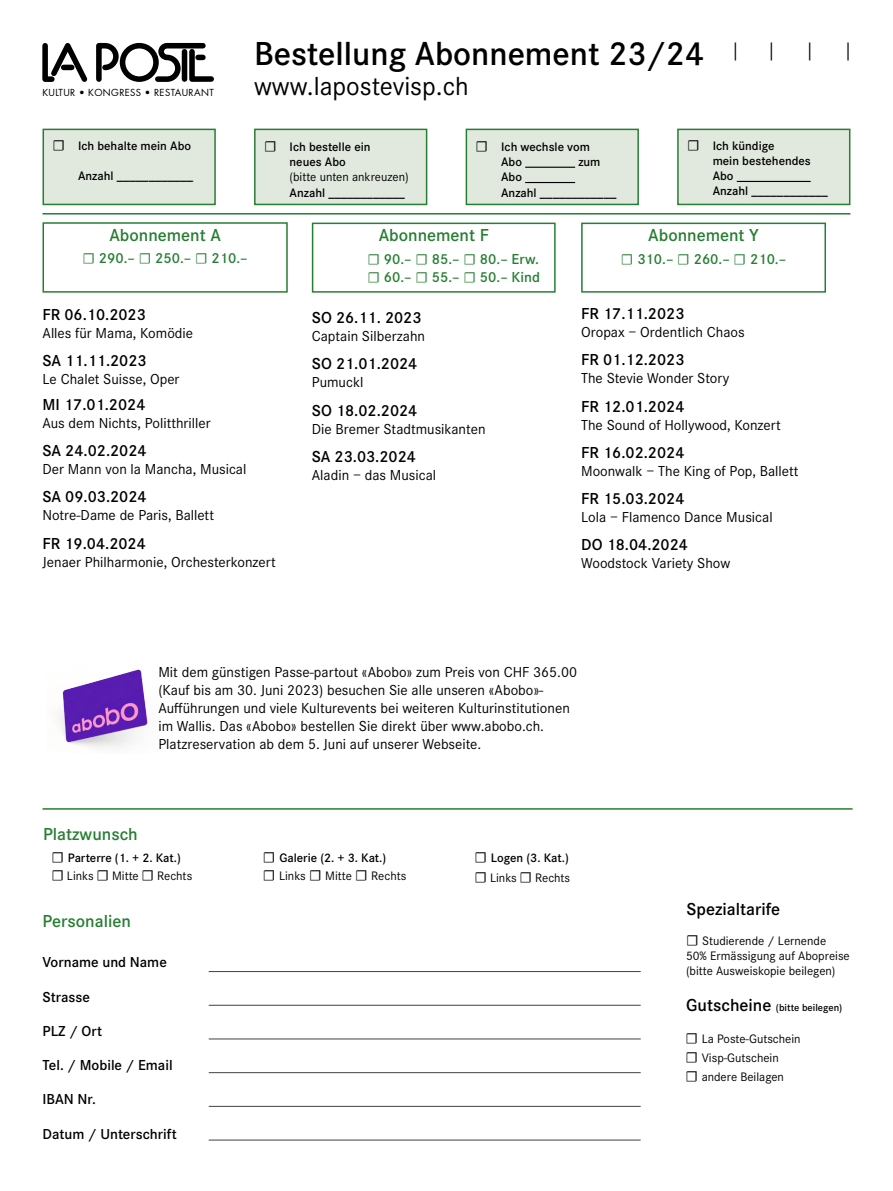
<style>
.page{position:relative;width:893px;height:1191px;background:#fff}
.page>*{position:absolute;margin:0;border:0;box-sizing:border-box;transform-origin:0 0}
.t1{font:600 34.5px "Corporate S";color:#000}
.t2{font:27px "Corporate S";color:#000}
.t3{font:600 18px "Corporate S";color:#277e33}
.t4{font:600 18px "Corporate S";color:#000}
.t5{font:18px "Minion Pro";color:#000}
.t6{font:600 16.5px "Corporate S";color:#000}
.t7{font:15px/18px "Corporate S";color:#000}
.t8{font:600 15px/18px "Corporate S";color:#277e33}
.t9{font:600 15px "Corporate S";color:#000}
.t10{font:600 12.75px/15.3px "Corporate S";color:#000}
.t11{font:12.75px/15px "Corporate S";color:#000}
.t12{font:600 10.5px "Corporate S";color:#000}
.t13{font:9.45px "Futura";letter-spacing:.04em;color:#000}
.s1{font-family:"Minion Pro";font-weight:400;font-size:15px}
.s2{font-family:"Minion Pro";font-weight:400}
.s3{font-weight:400}
.s4{font-family:"Minion Pro";font-size:15px}
.s5{font-size:18px}
</style>
<div class="page">
<div style="left:120px;top:43px;width:39px;height:39px;border:6px solid #000;border-radius:50%"></div>
<svg style="left:43px;top:43px;width:78px;height:39px"></svg>
<svg style="left:152px;top:43px;width:62px;height:39px"></svg>
<div style="left:43px;top:129px;width:172px;height:75px;background:#e1e9de"></div>
<div style="left:43px;top:129px;width:173px;height:76px;border:2px solid #277e33"></div>
<div style="left:312px;top:223px;width:244px;height:70px;border:2px solid #277e33"></div>
<div style="left:255px;top:129px;width:172px;height:75px;background:#e1e9de"></div>
<div style="left:254px;top:129px;width:173px;height:76px;border:2px solid #277e33"></div>
<div style="left:466px;top:129px;width:172px;height:75px;background:#e1e9de"></div>
<hr style="left:525px;top:167px;width:50px;height:1px;background:#000">
<hr style="left:525px;top:182px;width:50px;height:1px;background:#000">
<div style="left:466px;top:129px;width:173px;height:76px;border:2px solid #277e33"></div>
<div style="left:678px;top:129px;width:172px;height:75px;background:#e1e9de"></div>
<hr style="left:737px;top:181px;width:74px;height:1px;background:#000">
<div style="left:677px;top:129px;width:173px;height:76px;border:2px solid #277e33"></div>
<div style="left:581px;top:223px;width:245px;height:70px;border:2px solid #277e33"></div>
<div style="left:43px;top:222px;width:245px;height:71px;border:2px solid #277e33"></div>
<hr style="left:43px;top:808px;width:810px;height:1px;background:#277e33">
<hr style="left:43px;top:213px;width:807px;height:1px;background:#277e33">
<hr style="left:209px;top:971px;width:432px;height:1px;background:#414042">
<hr style="left:209px;top:1038px;width:432px;height:1px;background:#414042">
<hr style="left:209px;top:1106px;width:432px;height:1px;background:#414042">
<hr style="left:209px;top:1005px;width:432px;height:1px;background:#414042">
<hr style="left:209px;top:1072px;width:432px;height:1px;background:#414042">
<hr style="left:209px;top:1139px;width:432px;height:1px;background:#414042">
<img style="left:58px;top:669px;width:90px;height:79px">
<h1 class="t1" style="left:254px;top:34px;width:451px">Bestellung Abonnement 23/24</h1>
<p class="t5" style="left:733px;top:38px;width:6px">|</p>
<p class="t5" style="left:769px;top:38px;width:6px">|</p>
<p class="t5" style="left:807px;top:38px;width:6px">|</p>
<p class="t5" style="left:846px;top:38px;width:6px">|</p>
<p class="t13" style="left:42px;top:86px;width:173px">KULTUR • KONGRESS • RESTAURANT</p>
<h2 class="t2" style="left:254px;top:71px;width:216px">www.lapostevisp.ch</h2>
<p class="t10" style="left:53px;top:138px;width:140px"><span class="s1">☐</span> Ich behalte mein Abo</p>
<p class="t10" style="left:78px;top:168px;width:117px">Anzahl ____________</p>
<p class="t10" style="left:264px;top:139px;width:108px;text-align:center"><span class="s1">☐</span> Ich bestelle ein neues Abo</p>
<p class="t11" style="left:290px;top:170px;width:121px">(bitte unten ankreuzen)</p>
<p class="t10" style="left:290px;top:185px;width:117px">Anzahl ____________</p>
<p class="t10" style="left:501px;top:139px;width:90px;text-indent:-26px"><span class="s1">☐</span> Ich wechsle vom<br>Abo</p>
<p class="t10" style="left:578px;top:154px;width:24px">zum</p>
<p class="t10" style="left:501px;top:170px;width:117px">Abo<br>Anzahl ____________</p>
<p class="t10" style="left:713px;top:138px;width:117px;text-indent:-26px"><span class="s1">☐</span> Ich kündige<br>mein bestehendes<br>Abo<br>Anzahl ____________</p>
<p class="t3" style="left:109px;top:225px;width:113px">Abonnement A</p>
<p class="t8" style="left:82px;top:250px;width:167px"><span class="s2">☐</span> 290.– <span class="s2">☐</span> 250.– <span class="s2">☐</span> 210.–</p>
<p class="t6" style="left:43px;top:305px;width:105px">FR 06.10.2023</p>
<p class="t7" style="left:43px;top:324px;width:152px">Alles für Mama, Komödie</p>
<p class="t6" style="left:43px;top:351px;width:106px">SA 11.11.2023</p>
<p class="t7" style="left:43px;top:370px;width:139px">Le Chalet Suisse, Oper</p>
<p class="t6" style="left:43px;top:395px;width:104px">MI 17.01.2024</p>
<p class="t7" style="left:43px;top:414px;width:170px">Aus dem Nichts, Politthriller</p>
<p class="t6" style="left:43px;top:441px;width:106px">SA 24.02.2024</p>
<p class="t7" style="left:43px;top:460px;width:205px">Der Mann von la Mancha, Musical</p>
<p class="t6" style="left:43px;top:487px;width:106px">SA 09.03.2024</p>
<p class="t7" style="left:43px;top:506px;width:173px">Notre-Dame de Paris, Ballett</p>
<p class="t6" style="left:43px;top:534px;width:105px">FR 19.04.2024</p>
<p class="t7" style="left:43px;top:553px;width:235px">Jenaer Philharmonie, Orchesterkonzert</p>
<p class="t3" style="left:379px;top:225px;width:112px">Abonnement F</p>
<p class="t8" style="left:367px;top:250px;width:174px"><span class="s2">☐</span> 90.– <span class="s2">☐</span> 85.– <span class="s2">☐</span> 80.– Erw. <span class="s2">☐</span> 60.– <span class="s2">☐</span> 55.– <span class="s2">☐</span> 50.– Kind</p>
<p class="t6" style="left:312px;top:308px;width:111px">SO 26.11. 2023</p>
<p class="t7" style="left:312px;top:327px;width:115px">Captain Silberzahn</p>
<p class="t6" style="left:312px;top:354px;width:107px">SO 21.01.2024</p>
<p class="t7" style="left:312px;top:373px;width:53px">Pumuckl</p>
<p class="t6" style="left:312px;top:401px;width:107px">SO 18.02.2024</p>
<p class="t7" style="left:312px;top:420px;width:175px">Die Bremer Stadtmusikanten</p>
<p class="t6" style="left:312px;top:447px;width:106px">SA 23.03.2024</p>
<p class="t7" style="left:312px;top:466px;width:126px">Aladin − das Musical</p>
<p class="t3" style="left:648px;top:225px;width:112px">Abonnement Y</p>
<p class="t8" style="left:621px;top:250px;width:167px"><span class="s2">☐</span> 310.– <span class="s2">☐</span> 260.– <span class="s2">☐</span> 210.–</p>
<p class="t6" style="left:581px;top:304px;width:105px">FR 17.11.2023</p>
<p class="t7" style="left:581px;top:323px;width:165px">Oropax − Ordentlich Chaos</p>
<p class="t6" style="left:581px;top:350px;width:105px">FR 01.12.2023</p>
<p class="t7" style="left:581px;top:369px;width:150px">The Stevie Wonder Story</p>
<p class="t6" style="left:581px;top:396px;width:105px">FR 12.01.2024</p>
<p class="t7" style="left:581px;top:415px;width:201px">The Sound of Hollywood, Konzert</p>
<p class="t6" style="left:581px;top:443px;width:105px">FR 16.02.2024</p>
<p class="t7" style="left:581px;top:462px;width:219px">Moonwalk − The King of Pop, Ballett</p>
<p class="t6" style="left:581px;top:489px;width:105px">FR 15.03.2024</p>
<p class="t7" style="left:581px;top:508px;width:193px">Lola − Flamenco Dance Musical</p>
<p class="t6" style="left:581px;top:535px;width:108px">DO 18.04.2024</p>
<p class="t7" style="left:581px;top:554px;width:151px">Woodstock Variety Show</p>
<p class="t7" style="left:158px;top:663px;width:420px">Mit dem günstigen Passe-partout «Abobo» zum Preis von CHF 365.00 (Kauf bis am 30. Juni 2023) besuchen Sie alle unseren «Abobo»- Aufführungen und viele Kulturevents bei weiteren Kulturinstitutionen im Wallis. Das «Abobo» bestellen Sie direkt über www.abobo.ch.<br>Platzreservation ab dem 5. Juni auf unserer Webseite.</p>
<p class="t3" style="left:43px;top:823px;width:96px">Platzwunsch</p>
<p class="t10" style="left:51px;top:849px;width:142px;line-height:18px"><span class="s1">☐</span> Parterre (1. + 2. Kat.) <span class="s1">☐</span> <span class="s3">Links</span> <span class="s1">☐</span> <span class="s3">Mitte</span> <span class="s1">☐</span> <span class="s3">Rechts</span></p>
<p class="t10" style="left:263px;top:849px;width:145px;line-height:18px"><span class="s1">☐</span> Galerie (2. + 3. Kat.)<br><span class="s1">☐</span> <span class="s3">Links</span> <span class="s1">☐</span> <span class="s3">Mitte</span> <span class="s1">☐</span> <span class="s3">Rechts</span></p>
<p class="t10" style="left:474px;top:848px;width:97px;line-height:19.5px"><span class="s1">☐</span> Logen (3. Kat.) <span class="s1">☐</span> <span class="s3">Links</span> <span class="s1">☐</span> <span class="s3">Rechts</span></p>
<p class="t3" style="left:43px;top:910px;width:90px">Personalien</p>
<p class="t9" style="left:43px;top:953px;width:126px">Vorname und Name</p>
<p class="t9" style="left:43px;top:988px;width:49px">Strasse</p>
<p class="t9" style="left:43px;top:1022px;width:61px">PLZ / Ort</p>
<p class="t9" style="left:43px;top:1056px;width:132px">Tel. / Mobile / Email</p>
<p class="t9" style="left:43px;top:1090px;width:55px">IBAN Nr.</p>
<p class="t9" style="left:43px;top:1125px;width:136px">Datum / Unterschrift</p>
<p class="t4" style="left:686px;top:898px;width:95px">Spezialtarife</p>
<p class="t11" style="left:686px;top:933px;width:165px"><span class="s4">☐</span> Studierende / Lernende<br>50% Ermässigung auf Abopreise (bitte Ausweiskopie beilegen)</p>
<p class="t12" style="left:686px;top:1001px;width:158px"><span class="s5">Gutscheine</span> (bitte beilegen)</p>
<p class="t11" style="left:686px;top:1028px;width:117px;line-height:19.2px"><span class="s4">☐</span> La Poste-Gutschein <span class="s4">☐</span> Visp-Gutschein<br><span class="s4">☐</span> andere Beilagen</p>
</div>
